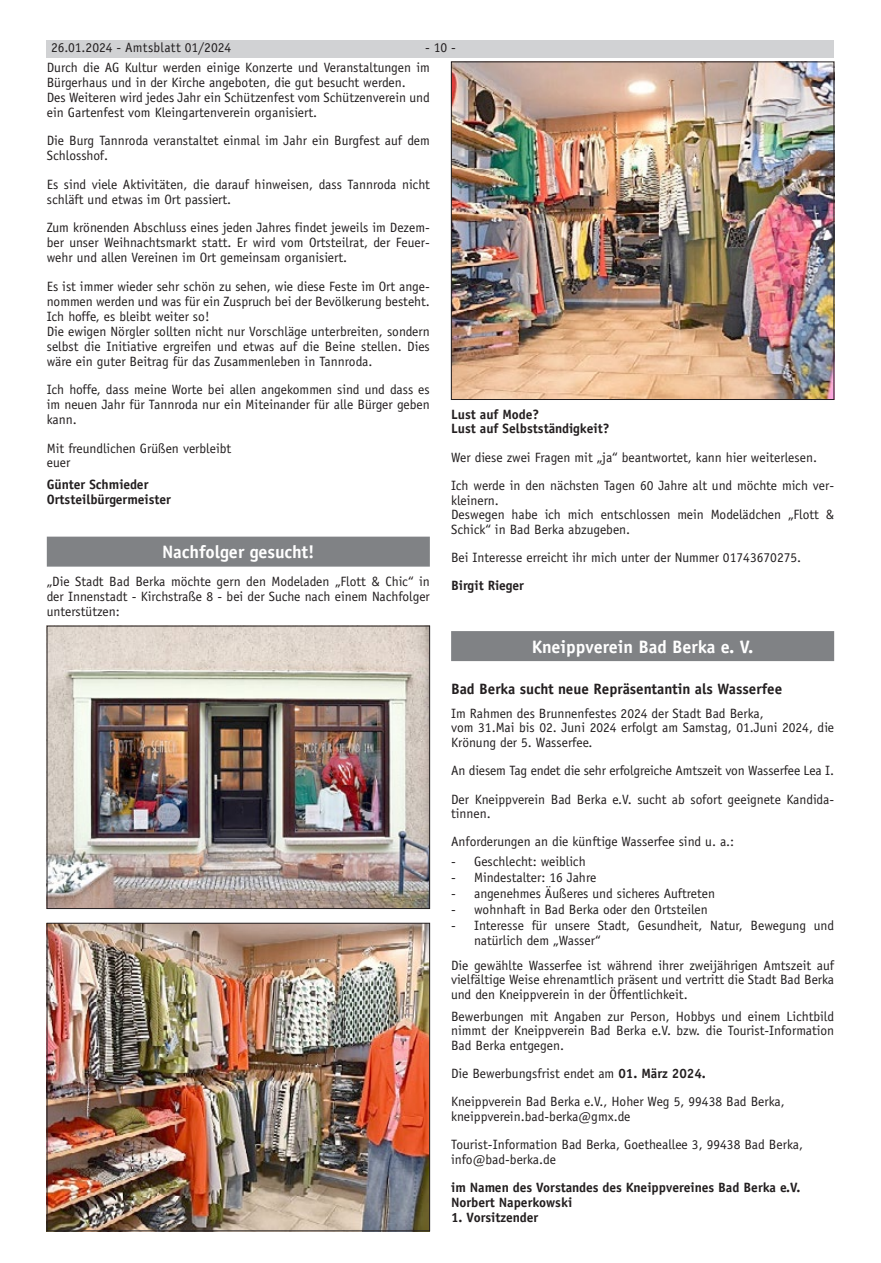
<style>
.page{position:relative;width:881px;height:1263px;background:#fff}
.page>*{position:absolute;margin:0;border:0;box-sizing:border-box;transform-origin:0 0}
.Überschrift{font:700 18px "Officina Sans LT";color:#fff}
.Zwischenüberschrift{font:700 15px "Officina Sans LT";color:#231f20}
.t1{font:13.5px/15px "Officina Sans LT";color:#231f20}
.t2{font:700 13.5px "Officina Sans LT";color:#231f20}
.s1{font-weight:700}
</style>
<div class="page">
<div style="left:47px;top:40px;width:786px;height:17px;background:#d1d2d4"></div>
<div style="left:451px;top:631px;width:382px;height:30px;background:#808285"></div>
<img style="left:453px;top:64px;width:378px;height:334px">
<div style="left:451px;top:62px;width:382px;height:338px;border:1px solid #231f20"></div>
<div style="left:47px;top:537px;width:382px;height:30px;background:#808285"></div>
<img style="left:49px;top:628px;width:378px;height:279px">
<div style="left:47px;top:626px;width:382px;height:283px;border:1px solid #231f20"></div>
<img style="left:49px;top:925px;width:378px;height:304px">
<div style="left:47px;top:923px;width:382px;height:308px;border:1px solid #231f20"></div>
<p class="t1" style="left:51px;top:40px;width:181px">26.01.2024 - Amtsblatt 01/2024</p>
<p class="t1" style="left:425px;top:40px;width:32px">- 10 -</p>
<p class="t1" style="left:47px;top:60px;width:384px">Durch die AG Kultur werden einige Konzerte und Veranstaltungen im<br>Bürgerhaus und in der Kirche angeboten, die gut besucht werden.</p>
<p class="t1" style="left:47px;top:90px;width:384px">Des Weiteren wird jedes Jahr ein Schützenfest vom Schützenverein und ein Gartenfest vom Kleingartenverein organisiert.</p>
<p class="t1" style="left:47px;top:133px;width:384px">Die Burg Tannroda veranstaltet einmal im Jahr ein Burgfest auf dem<br>Schlosshof.</p>
<p class="t1" style="left:47px;top:177px;width:384px">Es sind viele Aktivitäten, die darauf hinweisen, dass Tannroda nicht schläft und etwas im Ort passiert.</p>
<p class="t1" style="left:47px;top:220px;width:384px;text-align:justify">Zum krönenden Abschluss eines jeden Jahres findet jeweils im Dezem&shy;ber unser Weihnachtsmarkt statt. Er wird vom Ortsteilrat, der Feuer&shy;wehr und allen Vereinen im Ort gemeinsam organisiert.</p>
<p class="t1" style="left:47px;top:279px;width:384px;text-align:justify">Es ist immer wieder sehr schön zu sehen, wie diese Feste im Ort ange&shy;nommen werden und was für ein Zuspruch bei der Bevölkerung besteht.<br>Ich hoffe, es bleibt weiter so!</p>
<p class="t1" style="left:47px;top:324px;width:384px;text-align:justify">Die ewigen Nörgler sollten nicht nur Vorschläge unterbreiten, sondern selbst die Initiative ergreifen und etwas auf die Beine stellen. Dies wäre ein guter Beitrag für das Zusammenleben in Tannroda.</p>
<p class="t1" style="left:47px;top:382px;width:384px;text-align:justify">Ich hoffe, dass meine Worte bei allen angekommen sind und dass es im neuen Jahr für Tannroda nur ein Miteinander für alle Bürger geben kann.</p>
<p class="t1" style="left:47px;top:440px;width:186px">Mit freundlichen Grüßen verbleibt</p>
<p class="t1" style="left:47px;top:455px;width:25px">euer</p>
<p class="t2" style="left:47px;top:476px;width:103px">Günter Schmieder</p>
<p class="t2" style="left:47px;top:491px;width:126px">Ortsteilbürgermeister</p>
<p class="Überschrift" style="left:162px;top:541px;width:154px">Nachfolger gesucht!</p>
<p class="t1" style="left:47px;top:574px;width:384px;text-align:justify">„Die Stadt Bad Berka möchte gern den Modeladen „Flott &amp; Chic“ in der Innenstadt - Kirchstraße 8 - bei der Suche nach einem Nachfolger unterstützen:</p>
<p class="t2" style="left:451px;top:406px;width:90px">Lust auf Mode?</p>
<p class="t2" style="left:451px;top:420px;width:160px">Lust auf Selbstständigkeit?</p>
<p class="t1" style="left:451px;top:450px;width:367px">Wer diese zwei Fragen mit „ja“ beantwortet, kann hier weiterlesen.</p>
<p class="t1" style="left:451px;top:478px;width:384px">Ich werde in den nächsten Tagen 60 Jahre alt und möchte mich ver&shy;kleinern.</p>
<p class="t1" style="left:451px;top:507px;width:384px">Deswegen habe ich mich entschlossen mein Modelädchen „Flott &amp;<br>Schick“ in Bad Berka abzugeben.</p>
<p class="t1" style="left:451px;top:550px;width:351px">Bei Interesse erreicht ihr mich unter der Nummer 01743670275.</p>
<p class="t2" style="left:451px;top:577px;width:74px">Birgit Rieger</p>
<p class="Überschrift" style="left:531px;top:635px;width:223px">Kneippverein Bad Berka e. V.</p>
<p class="Zwischenüberschrift" style="left:451px;top:680px;width:332px">Bad Berka sucht neue Repräsentantin als Wasserfee</p>
<p class="t1" style="left:451px;top:706px;width:314px">Im Rahmen des Brunnenfestes 2024 der Stadt Bad Berka,</p>
<p class="t1" style="left:451px;top:720px;width:384px">vom 31.Mai bis 02. Juni 2024 erfolgt am Samstag, 01.Juni 2024, die<br>Krönung der 5. Wasserfee.</p>
<p class="t1" style="left:451px;top:763px;width:384px">An diesem Tag endet die sehr erfolgreiche Amtszeit von Wasserfee Lea I.</p>
<p class="t1" style="left:451px;top:792px;width:384px">Der Kneippverein Bad Berka e.V. sucht ab sofort geeignete Kandida&shy;tinnen.</p>
<p class="t1" style="left:451px;top:834px;width:284px">Anforderungen an die künftige Wasserfee sind u. a.:</p>
<p class="t1" style="left:451px;top:853px;width:6px">-</p>
<p class="t1" style="left:474px;top:853px;width:113px">Geschlecht: weiblich</p>
<p class="t1" style="left:451px;top:870px;width:6px">-</p>
<p class="t1" style="left:474px;top:870px;width:124px">Mindestalter: 16 Jahre</p>
<p class="t1" style="left:451px;top:886px;width:6px">-</p>
<p class="t1" style="left:474px;top:886px;width:242px">angenehmes Äußeres und sicheres Auftreten</p>
<p class="t1" style="left:451px;top:902px;width:6px">-</p>
<p class="t1" style="left:474px;top:902px;width:235px">wohnhaft in Bad Berka oder den Ortsteilen</p>
<p class="t1" style="left:451px;top:918px;width:6px">-</p>
<p class="t1" style="left:474px;top:918px;width:361px">Interesse für unsere Stadt, Gesundheit, Natur, Bewegung und natürlich dem „Wasser“</p>
<p class="t1" style="left:451px;top:958px;width:384px;text-align:justify">Die gewählte Wasserfee ist während ihrer zweijährigen Amtszeit auf vielfältige Weise ehrenamtlich präsent und vertritt die Stadt Bad Berka und den Kneippverein in der Öffentlichkeit.</p>
<p class="t1" style="left:451px;top:1009px;width:384px;text-align:justify">Bewerbungen mit Angaben zur Person, Hobbys und einem Lichtbild nimmt der Kneippverein Bad Berka e.V. bzw. die Tourist-Information Bad Berka entgegen.</p>
<p class="t1" style="left:451px;top:1066px;width:256px">Die Bewerbungsfrist endet am <span class="s1">01. März 2024.</span></p>
<p class="t1" style="left:451px;top:1094px;width:335px">Kneippverein Bad Berka e.V., Hoher Weg 5, 99438 Bad Berka,</p>
<p class="t1" style="left:451px;top:1109px;width:181px">kneippverein.bad-berka@gmx.de</p>
<p class="t1" style="left:451px;top:1137px;width:353px">Tourist-Information Bad Berka, Goetheallee 3, 99438 Bad Berka,</p>
<p class="t1" style="left:451px;top:1152px;width:106px">info@bad-berka.de</p>
<p class="t2" style="left:451px;top:1179px;width:351px">im Namen des Vorstandes des Kneippvereines Bad Berka e.V.</p>
<p class="t2" style="left:451px;top:1194px;width:123px">Norbert Naperkowski</p>
<p class="t2" style="left:451px;top:1209px;width:89px">1. Vorsitzender</p>
</div>
